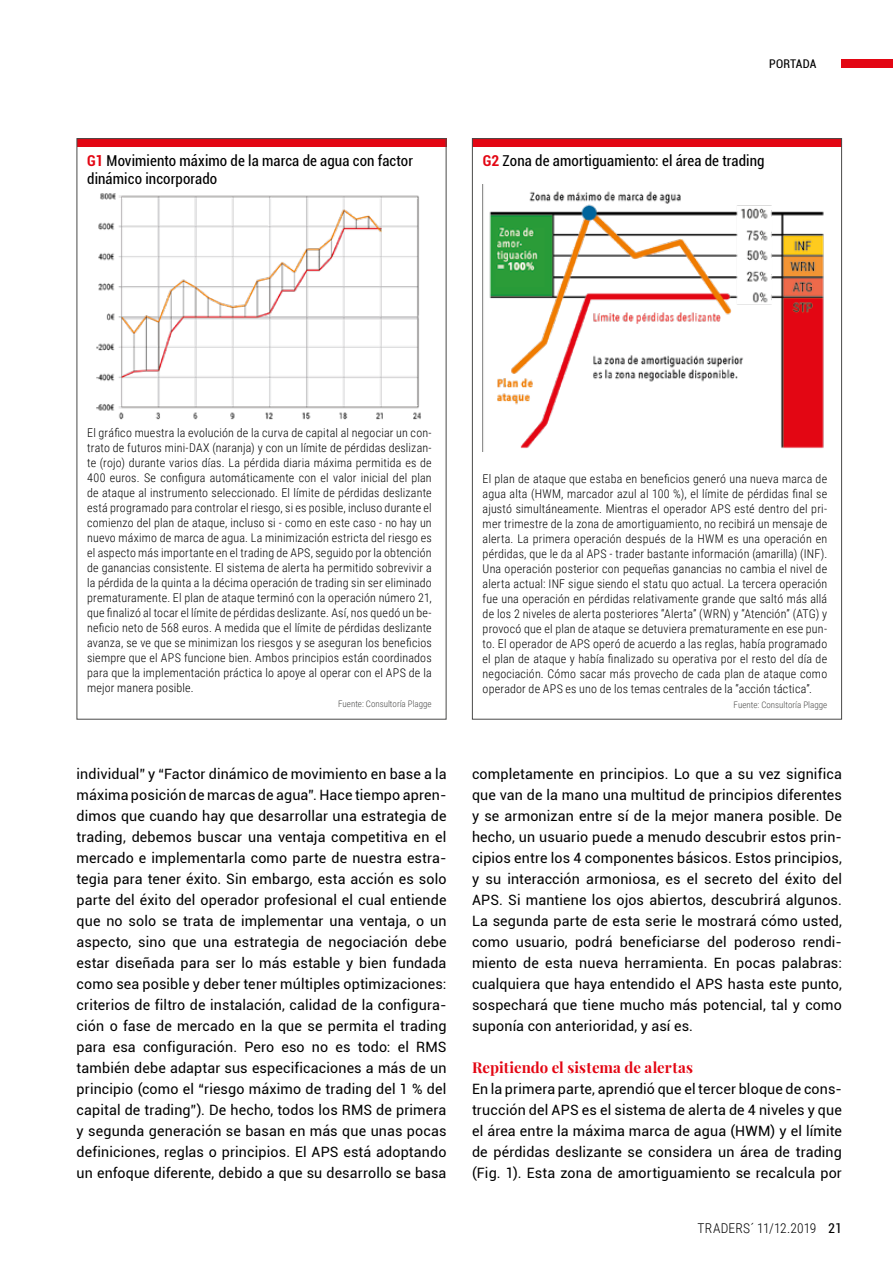
<style>
.page{position:relative;width:893px;height:1263px;background:#fff}
.page>*{position:absolute;margin:0;border:0;box-sizing:border-box;transform-origin:0 0}
.t1{font:condensed 15px/18px "Roboto";letter-spacing:.005em;color:#000}
.t2{font:700 15px "Playfair Display";letter-spacing:.005em;color:#e30613}
.t3{font:14.25px/21px "Roboto";letter-spacing:.01em;color:#000;text-align:justify}
.t4{font:300 13.5px "Roboto Condensed";letter-spacing:.015em;color:#000}
.t5{font:300 12px/15px "Roboto Condensed";letter-spacing:.015em;color:#000;text-align:justify}
.t6{font:condensed 12px "Roboto";letter-spacing:.015em;color:#000}
.t7{font:300 9px "Roboto Condensed";color:#4a4a49}
.s1{font-weight:700;color:#e30613}
.s2{font-family:"Roboto";font-weight:400;font-stretch:condensed}
</style>
<div class="page">
<div style="left:77px;top:138px;width:369px;height:9px;background:#e30613"></div>
<img style="left:96px;top:193px;width:325px;height:227px">
<div style="left:842px;top:60px;width:51px;height:8px;background:#e30613"></div>
<div style="left:472px;top:138px;width:370px;height:9px;background:#e30613"></div>
<img style="left:483px;top:185px;width:341px;height:266px">
<p class="t1" style="left:87px;top:151px;width:327px"><span class="s1">G1</span> Movimiento máximo de la marca de agua con factor dinámico incorporado</p>
<p class="t6" style="left:769px;top:55px;width:49px">PORTADA</p>
<p class="t1" style="left:483px;top:151px;width:283px"><span class="s1">G2</span> Zona de amortiguamiento: el área de trading</p>
<p class="t5" style="left:87px;top:425px;width:346px">El gráfico muestra la evolución de la curva de capital al negociar un con&shy;trato de futuros mini-DAX (naranja) y con un límite de pérdidas deslizan&shy;te (rojo) durante varios días. La pérdida diaria máxima permitida es de 400 euros. Se configura automáticamente con el valor inicial del plan de ataque al instrumento seleccionado. El límite de pérdidas deslizante está programado para controlar el riesgo, si es posible, incluso durante el comienzo del plan de ataque, incluso si - como en este caso - no hay un nuevo máximo de marca de agua. La minimización estricta del riesgo es el aspecto más importante en el trading de APS, seguido por la obtención de ganancias consistente. El sistema de alerta ha permitido sobrevivir a la pérdida de la quinta a la décima operación de trading sin ser eliminado prematuramente. El plan de ataque terminó con la operación número 21, que finalizó al tocar el límite de pérdidas deslizante. Así, nos quedó un be&shy;neficio neto de 568 euros. A medida que el límite de pérdidas deslizante avanza, se ve que se minimizan los riesgos y se aseguran los beneficios siempre que el APS funcione bien. Ambos principios están coordinados para que la implementación práctica lo apoye al operar con el APS de la mejor manera posible.</p>
<p class="t7" style="left:338px;top:697px;width:95px">Fuente: Consultoría Plagge</p>
<p class="t5" style="left:483px;top:470px;width:346px">El plan de ataque que estaba en beneficios generó una nueva marca de agua alta (HWM, marcador azul al 100 %), el límite de pérdidas final se ajustó simultáneamente. Mientras el operador APS esté dentro del pri&shy;mer trimestre de la zona de amortiguamiento, no recibirá un mensaje de alerta. La primera operación después de la HWM es una operación en pérdidas, que le da al APS - trader bastante información (amarilla) (INF).<br>Una operación posterior con pequeñas ganancias no cambia el nivel de alerta actual: INF sigue siendo el statu quo actual. La tercera operación fue una operación en pérdidas relativamente grande que saltó más allá de los 2 niveles de alerta posteriores “Alerta” (WRN) y “Atención” (ATG) y provocó que el plan de ataque se detuviera prematuramente en ese pun&shy;to. El operador de APS operó de acuerdo a las reglas, había programado el plan de ataque y había finalizado su operativa por el resto del día de negociación. Cómo sacar más provecho de cada plan de ataque como operador de APS es uno de los temas centrales de la “acción táctica”.</p>
<p class="t7" style="left:734px;top:698px;width:95px">Fuente: Consultoría Plagge</p>
<p class="t3" style="left:77px;top:762px;width:371px">individual” y “Factor dinámico de movimiento en base a la máxima posición de marcas de agua”. Hace tiempo apren&shy;dimos que cuando hay que desarrollar una estrategia de trading, debemos buscar una ventaja competitiva en el mercado e implementarla como parte de nuestra estra&shy;tegia para tener éxito. Sin embargo, esta acción es solo parte del éxito del operador profesional el cual entiende que no solo se trata de implementar una ventaja, o un aspecto, sino que una estrategia de negociación debe estar diseñada para ser lo más estable y bien fundada como sea posible y deber tener múltiples optimizaciones: criterios de filtro de instalación, calidad de la configura&shy;ción o fase de mercado en la que se permita el trading para esa configuración. Pero eso no es todo: el RMS también debe adaptar sus especificaciones a más de un principio (como el “riesgo máximo de trading del 1 % del capital de trading”). De hecho, todos los RMS de primera y segunda generación se basan en más que unas pocas definiciones, reglas o principios. El APS está adoptando un enfoque diferente, debido a que su desarrollo se basa</p>
<p class="t3" style="left:472px;top:763px;width:371px">completamente en principios. Lo que a su vez significa que van de la mano una multitud de principios diferentes y se armonizan entre sí de la mejor manera posible. De hecho, un usuario puede a menudo descubrir estos prin&shy;cipios entre los 4 componentes básicos. Estos principios, y su interacción armoniosa, es el secreto del éxito del APS. Si mantiene los ojos abiertos, descubrirá algunos.<br>La segunda parte de esta serie le mostrará cómo usted, como usuario, podrá beneficiarse del poderoso rendi&shy;miento de esta nueva herramienta. En pocas palabras: cualquiera que haya entendido el APS hasta este punto, sospechará que tiene mucho más potencial, tal y como suponía con anterioridad, y así es.</p>
<p class="t2" style="left:472px;top:1057px;width:223px">Repitiendo el sistema de alertas</p>
<p class="t3" style="left:472px;top:1077px;width:371px">En la primera parte, aprendió que el tercer bloque de cons&shy;trucción del APS es el sistema de alerta de 4 niveles y que el área entre la máxima marca de agua (HWM) y el límite de pérdidas deslizante se considera un área de trading (Fig. 1). Esta zona de amortiguamiento se recalcula por</p>
<p class="t4" style="left:698px;top:1219px;width:146px">TRADERS´ 11/12.2019 <span class="s2">21</span></p>
</div>
